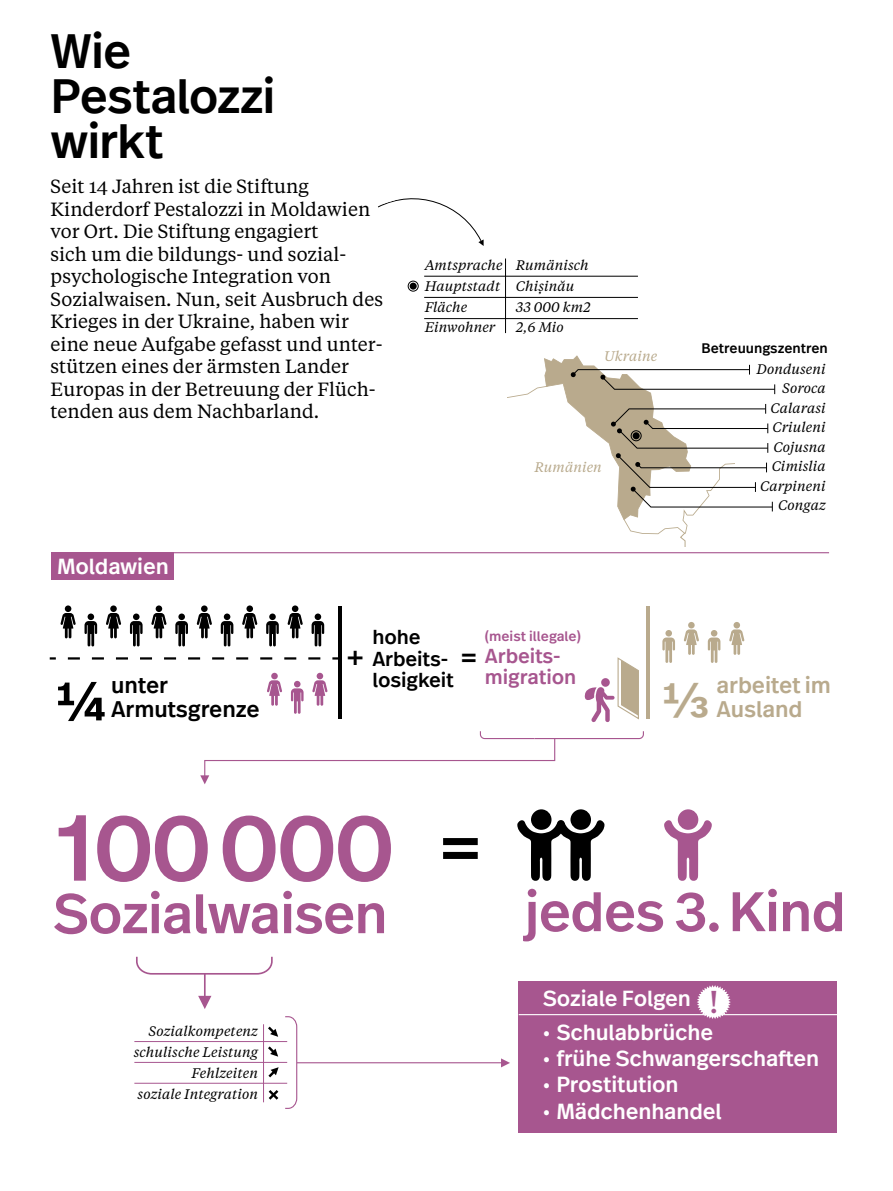
<style>
.page{position:relative;width:893px;height:1191px;background:#fff}
.page>*{position:absolute;margin:0;border:0;box-sizing:border-box;transform-origin:0 0}
.t1{font:500 93.3px "Real Text Pro";letter-spacing:-.01em;color:#a7568f}
.t2{font:500 55.5px "Real Text Pro";letter-spacing:-.02em;color:#a7568f}
.t3{font:500 54px "Real Text Pro";color:#000}
.t4{font:500 48px/45px "Real Text Pro";letter-spacing:-.025em;color:#000}
.t5{font:600 31.8px "Lyon Text";color:#a7568f}
.t6{font:500 28.5px "Suisse BP Intl";color:#000}
.t7{font:500 22.5px/24px "Real Text Pro";letter-spacing:-.01em;color:#b9aa8d}
.t8{font:500 22.5px "Real Text Pro";letter-spacing:-.01em;color:#000}
.t9{font:500 21.75px "Real Text Pro";letter-spacing:-.01em;color:#fff}
.t10{font:500 20.1px/21.5px "Real Text Pro";letter-spacing:-.01em;color:#000}
.t11{font:500 20.1px/21.5px "Real Text Pro";letter-spacing:-.01em;color:#a7568f}
.t12{font:19.05px/22.5px "Tiempos Text";color:#000}
.t13{font:italic 13.8px/19.5px "Tiempos Text";letter-spacing:.005em;color:#000;text-align:right}
.t14{font:500 13.8px "Real Text Pro";color:#000}
.t15{font:500 13.8px "Real Text Pro";color:#a7568f}
.t16{font:italic 13.8px "Tiempos Text";letter-spacing:.005em;color:#b9aa8d}
.s1{font-size:48px}
</style>
<div class="page">
<hr style="left:51px;top:552px;width:778px;height:1px;background:#a7568f">
<hr style="left:424px;top:276px;width:214px;height:1px;background:#000">
<hr style="left:505px;top:258px;width:1px;height:75px;background:#000">
<hr style="left:424px;top:297px;width:214px;height:1px;background:#000">
<hr style="left:424px;top:318px;width:214px;height:1px;background:#000">
<div style="left:410px;top:283px;width:7px;height:7px;background:#000;border-radius:50%"></div>
<div style="left:408px;top:281px;width:11px;height:10px;border:1px solid #000;border-radius:50%"></div>
<div style="left:519px;top:981px;width:318px;height:152px;background:#a7568f"></div>
<svg style="left:443px;top:838px;width:35px;height:21px"></svg>
<hr style="left:134px;top:1041px;width:153px;height:1px;background:#a7568f">
<hr style="left:134px;top:1062px;width:153px;height:1px;background:#a7568f">
<hr style="left:134px;top:1082px;width:153px;height:1px;background:#a7568f">
<hr style="left:263px;top:1024px;width:1px;height:78px;background:#a7568f">
<hr style="left:519px;top:1014px;width:322px;height:1px;background:#fff">
<svg style="left:697px;top:985px;width:34px;height:34px"></svg>
<svg style="left:198px;top:995px;width:13px;height:14px"></svg>
<svg style="left:200px;top:731px;width:444px;height:53px"></svg>
<svg style="left:136px;top:956px;width:137px;height:19px"></svg>
<svg style="left:268px;top:1016px;width:30px;height:93px"></svg>
<hr style="left:204px;top:973px;width:2px;height:32px;background:#a7568f">
<svg style="left:501px;top:1058px;width:9px;height:9px"></svg>
<hr style="left:297px;top:1062px;width:208px;height:1px;background:#a7568f">
<svg style="left:585px;top:657px;width:54px;height:65px"></svg>
<div style="left:601px;top:678px;width:9px;height:9px;background:#a7568f;border-radius:50%"></div>
<svg style="left:50px;top:657px;width:6px;height:2px"></svg>
<svg style="left:68px;top:657px;width:253px;height:2px"></svg>
<svg style="left:332px;top:657px;width:6px;height:2px"></svg>
<hr style="left:338px;top:606px;width:4px;height:113px;background:#000">
<div style="left:570px;top:809px;width:21px;height:21px;background:#000;border-radius:50%"></div>
<svg style="left:517px;top:819px;width:88px;height:62px"></svg>
<div style="left:531px;top:809px;width:20px;height:21px;background:#000;border-radius:50%"></div>
<svg style="left:664px;top:819px;width:48px;height:62px"></svg>
<div style="left:678px;top:809px;width:20px;height:21px;background:#a7568f;border-radius:50%"></div>
<hr style="left:646px;top:606px;width:4px;height:113px;background:#b9aa8d">
<div style="left:65px;top:605px;width:6px;height:7px;background:#000;border-radius:50%"></div>
<svg style="left:60px;top:613px;width:16px;height:25px"></svg>
<div style="left:88px;top:613px;width:6px;height:7px;background:#000;border-radius:50%"></div>
<svg style="left:85px;top:621px;width:12px;height:25px"></svg>
<div style="left:110px;top:605px;width:7px;height:7px;background:#000;border-radius:50%"></div>
<svg style="left:106px;top:613px;width:15px;height:25px"></svg>
<div style="left:133px;top:613px;width:7px;height:7px;background:#000;border-radius:50%"></div>
<svg style="left:130px;top:621px;width:13px;height:25px"></svg>
<div style="left:156px;top:605px;width:6px;height:7px;background:#000;border-radius:50%"></div>
<svg style="left:151px;top:613px;width:16px;height:25px"></svg>
<div style="left:178px;top:613px;width:7px;height:7px;background:#000;border-radius:50%"></div>
<svg style="left:175px;top:621px;width:13px;height:25px"></svg>
<div style="left:201px;top:605px;width:7px;height:7px;background:#000;border-radius:50%"></div>
<svg style="left:197px;top:613px;width:15px;height:25px"></svg>
<div style="left:224px;top:613px;width:6px;height:7px;background:#000;border-radius:50%"></div>
<svg style="left:221px;top:621px;width:12px;height:25px"></svg>
<div style="left:246px;top:605px;width:7px;height:7px;background:#000;border-radius:50%"></div>
<svg style="left:242px;top:613px;width:15px;height:25px"></svg>
<div style="left:269px;top:613px;width:7px;height:7px;background:#000;border-radius:50%"></div>
<svg style="left:266px;top:621px;width:13px;height:25px"></svg>
<div style="left:292px;top:605px;width:6px;height:7px;background:#000;border-radius:50%"></div>
<svg style="left:287px;top:613px;width:16px;height:25px"></svg>
<div style="left:315px;top:613px;width:6px;height:7px;background:#000;border-radius:50%"></div>
<svg style="left:312px;top:621px;width:12px;height:25px"></svg>
<div style="left:271px;top:673px;width:7px;height:6px;background:#a7568f;border-radius:50%"></div>
<svg style="left:267px;top:680px;width:15px;height:26px"></svg>
<div style="left:294px;top:681px;width:7px;height:6px;background:#a7568f;border-radius:50%"></div>
<svg style="left:291px;top:688px;width:13px;height:26px"></svg>
<svg style="left:312px;top:673px;width:16px;height:33px"></svg>
<div style="left:665px;top:630px;width:7px;height:6px;background:#b9aa8d;border-radius:50%"></div>
<svg style="left:662px;top:637px;width:13px;height:26px"></svg>
<div style="left:688px;top:622px;width:7px;height:6px;background:#b9aa8d;border-radius:50%"></div>
<svg style="left:684px;top:629px;width:15px;height:26px"></svg>
<svg style="left:708px;top:630px;width:12px;height:33px"></svg>
<div style="left:733px;top:622px;width:7px;height:6px;background:#b9aa8d;border-radius:50%"></div>
<svg style="left:729px;top:629px;width:15px;height:26px"></svg>
<svg style="left:507px;top:355px;width:268px;height:191px"></svg>
<svg style="left:378px;top:198px;width:106px;height:48px"></svg>
<div style="left:51px;top:553px;width:122px;height:27px;background:#a7568f"></div>
<h3 class="t4" style="left:51px;top:28px;width:227px">Wie<br>Pestalozzi wirkt</h3>
<p class="t12" style="left:51px;top:174px;width:334px">Seit 14 Jahren ist die Stiftung Kinderdorf Pestalozzi in Moldawien vor Ort. Die Stiftung engagiert<br>sich um die bildungs- und sozial&shy;psychologische Integration von Sozialwaisen. Nun, seit Ausbruch des Krieges in der Ukraine, haben wir eine neue Aufgabe gefasst und unter&shy;stützen eines der ärmsten Lander Europas in der Betreuung der Flüch&shy;tenden aus dem Nachbarland.</p>
<p class="t9" style="left:57px;top:551px;width:113px">Moldawien</p>
<p class="t13" style="left:425px;top:254px;width:166px;line-height:20.9px;text-align:left">Amtsprache Rumänisch<br>Hauptstadt Chișinău<br>Fläche</p>
<p class="t13" style="left:516px;top:296px;width:76px">33 000 km2</p>
<p class="t13" style="left:425px;top:317px;width:72px">Einwohner</p>
<p class="t13" style="left:516px;top:317px;width:49px">2,6 Mio</p>
<p class="t16" style="left:604px;top:346px;width:55px">Ukraine</p>
<p class="t16" style="left:534px;top:458px;width:69px">Rumänien</p>
<p class="t14" style="left:702px;top:338px;width:128px">Betreuungszentren</p>
<p class="t13" style="left:756px;top:358px;width:71px">Donduseni<br>Soroca<br>Calarasi<br>Criuleni<br>Cojusna<br>Cimislia<br>Carpineni<br>Congaz</p>
<p class="t8" style="left:111px;top:669px;width:58px">unter</p>
<h3 class="t3" style="left:55px;top:663px;width:52px">¼</h3>
<p class="t8" style="left:111px;top:693px;width:150px">Armutsgrenze</p>
<p class="t10" style="left:372px;top:626px;width:83px">hohe<br>Arbeits&shy;losigkeit</p>
<h3 class="t6" style="left:347px;top:639px;width:18px">+</h3>
<h3 class="t6" style="left:461px;top:639px;width:18px">=</h3>
<p class="t15" style="left:485px;top:626px;width:97px">(meist illegale)</p>
<p class="t11" style="left:485px;top:644px;width:93px">Arbeits&shy;migration</p>
<p class="t7" style="left:661px;top:672px;width:171px;text-indent:55px">arbeitet im <span class="s1">⅓</span> Ausland</p>
<h1 class="t1" style="left:53px;top:782px;width:343px">100000</h1>
<h2 class="t2" style="left:53px;top:874px;width:337px">Sozialwaisen</h2>
<h2 class="t2" style="left:524px;top:872px;width:323px">jedes 3.Kind</h2>
<p class="t9" style="left:543px;top:982px;width:150px">Soziale Folgen</p>
<h3 class="t5" style="left:709px;top:977px;width:11px">!</h3>
<p class="t13" style="left:134px;top:1020px;width:126px;line-height:21px">Sozialkompetenz schulische Leistung<br>Fehlzeiten<br>soziale Integration</p>
<p class="t9" style="left:543px;top:1017px;width:172px">• Schulabbrüche</p>
<p class="t9" style="left:543px;top:1043px;width:278px">• frühe Schwangerschaften</p>
<p class="t9" style="left:543px;top:1069px;width:137px">• Prostitution</p>
<p class="t9" style="left:543px;top:1095px;width:181px">• Mädchenhandel</p>
</div>
